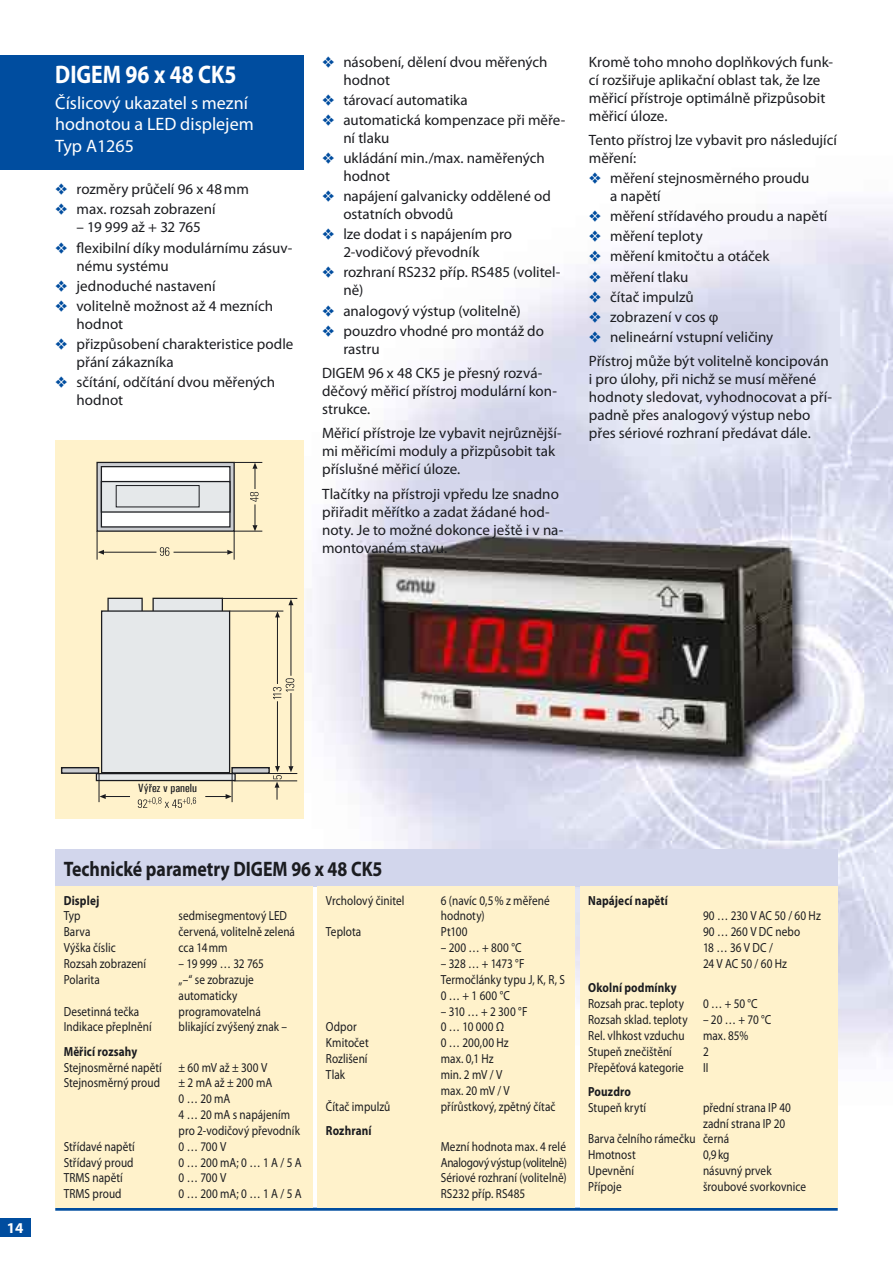
<style>
.page{position:relative;width:893px;height:1263px;background:#fff}
.page>*{position:absolute;margin:0;border:0;box-sizing:border-box;transform-origin:0 0}
.t1{font:700 25.5px "Myriad Pro";color:#fff;scale:.85 1}
.t2{font:700 21px "Myriad Pro";color:#1b1c20;scale:.85 1}
.t3{font:18px/21.6px "Myriad Pro";color:#fff}
.t4{font:15px/18px "Myriad Pro";color:#1b1c20}
.t5{font:700 15px "Myriad Pro";color:#fff}
.t6{font:13.2px/15.9px "Myriad Pro";letter-spacing:.005em;color:#1b1c20;scale:.85 1}
.t7{font:700 13.2px "Myriad Pro";letter-spacing:.01em;color:#1b1c20;scale:.85 1}
.t8{font:13.2px "Myriad Pro";letter-spacing:-.015em;color:#1b1c20;scale:.85 1}
.t9{font:500 condensed 12px "Univers";color:#1b1c20}
.s1{color:#004d9f}
</style>
<div class="page">
<img style="left:0;top:202px;width:893px;height:1035px">
<hr style="left:55px;top:1208px;width:783px;height:3px;background:#004d9f">
<div style="left:0;top:1218px;width:31px;height:18px;background:#004d9f"></div>
<div style="left:55px;top:441px;width:249px;height:378px;background:#fff2cb"></div>
<hr style="left:222px;top:598px;width:75px;height:1px;background:#1b1c20">
<svg style="left:61px;top:597px;width:233px;height:211px"></svg>
<hr style="left:232px;top:773px;width:65px;height:1px;background:#1b1c20">
<hr style="left:234px;top:780px;width:63px;height:1px;background:#1b1c20">
<svg style="left:96px;top:462px;width:166px;height:98px"></svg>
<div style="left:0;top:55px;width:304px;height:115px;background:#004d9f"></div>
<div style="left:55px;top:849px;width:783px;height:37px;background:#d2d6ec"></div>
<div style="left:55px;top:886px;width:258px;height:322px;background:#fff2cb"></div>
<div style="left:317px;top:886px;width:258px;height:322px;background:#fff2cb"></div>
<div style="left:580px;top:886px;width:258px;height:322px;background:#fff2cb"></div>
<h1 class="t1" style="left:55px;top:60px;width:215px">DIGEM 96 x 48 CK5</h1>
<p class="t3" style="left:55px;top:92px;width:200px">Číslicový ukazatel s mezní hodnotou a LED displejem<br>Typ A1265</p>
<p class="t4" style="left:55px;top:180px;width:195px"><span class="s1">❖</span> rozměry průčelí 96 x 48 mm</p>
<p class="t4" style="left:55px;top:201px;width:162px"><span class="s1">❖</span> max. rozsah zobrazení</p>
<p class="t4" style="left:77px;top:219px;width:126px">– 19 999 až + 32 765</p>
<p class="t4" style="left:77px;top:239px;width:217px;text-indent:-21px"><span class="s1">❖</span> flexibilní díky modulárnímu zásuv&shy;nému systému</p>
<p class="t4" style="left:55px;top:277px;width:162px"><span class="s1">❖</span> jednoduché nastavení</p>
<p class="t4" style="left:77px;top:297px;width:198px;text-indent:-21px"><span class="s1">❖</span> volitelně možnost až 4 mezních hodnot</p>
<p class="t4" style="left:77px;top:335px;width:218px;text-indent:-21px"><span class="s1">❖</span> přizpůsobení charakteristice podle přání zákazníka</p>
<p class="t4" style="left:77px;top:373px;width:200px;text-indent:-21px"><span class="s1">❖</span> sčítání, odčítání dvou měřených hodnot</p>
<p class="t4" style="left:343px;top:53px;width:206px;text-indent:-21px"><span class="s1">❖</span> násobení, dělení dvou měřených hodnot</p>
<p class="t4" style="left:322px;top:91px;width:147px"><span class="s1">❖</span> tárovací automatika</p>
<p class="t4" style="left:343px;top:111px;width:224px;text-indent:-21px"><span class="s1">❖</span> automatická kompenzace při měře&shy;ní tlaku</p>
<p class="t4" style="left:343px;top:149px;width:203px;text-indent:-21px"><span class="s1">❖</span> ukládání min./max. naměřených hodnot</p>
<p class="t4" style="left:343px;top:187px;width:209px;text-indent:-21px"><span class="s1">❖</span> napájení galvanicky oddělené od ostatních obvodů</p>
<p class="t4" style="left:343px;top:226px;width:170px;text-indent:-21px"><span class="s1">❖</span> lze dodat i s napájením pro<br>2-vodičový převodník</p>
<p class="t4" style="left:343px;top:264px;width:219px;text-indent:-21px"><span class="s1">❖</span> rozhraní RS232 příp. RS485 (volitel&shy;ně)</p>
<p class="t4" style="left:322px;top:302px;width:200px"><span class="s1">❖</span> analogový výstup (volitelně)</p>
<p class="t4" style="left:343px;top:322px;width:202px;text-indent:-21px"><span class="s1">❖</span> pouzdro vhodné pro montáž do rastru</p>
<p class="t4" style="left:322px;top:364px;width:237px">DIGEM 96 x 48 CK5 je přesný rozvá&shy;děčový měřicí přístroj modulární kon&shy;strukce.</p>
<p class="t4" style="left:322px;top:425px;width:241px">Měřicí přístroje lze vybavit nejrůznější&shy;mi měřicími moduly a přizpůsobit tak příslušné měřicí úloze.</p>
<p class="t4" style="left:322px;top:485px;width:243px">Tlačítky na přístroji vpředu lze snadno přiřadit měřítko a zadat žádané hod&shy;noty. Je to možné dokonce ještě i v na&shy;montovaném stavu.</p>
<p class="t4" style="left:589px;top:53px;width:246px">Kromě toho mnoho doplňkových funk&shy;cí rozšiřuje aplikační oblast tak, že lze měřicí přístroje optimálně přizpůsobit měřicí úloze.</p>
<p class="t4" style="left:589px;top:131px;width:250px">Tento přístroj lze vybavit pro následující měření:</p>
<p class="t4" style="left:610px;top:169px;width:201px;text-indent:-21px"><span class="s1">❖</span> měření stejnosměrného proudu a napětí</p>
<p class="t4" style="left:589px;top:207px;width:240px"><span class="s1">❖</span> měření střídavého proudu a napětí</p>
<p class="t4" style="left:589px;top:228px;width:115px"><span class="s1">❖</span> měření teploty</p>
<p class="t4" style="left:589px;top:248px;width:182px"><span class="s1">❖</span> měření kmitočtu a otáček</p>
<p class="t4" style="left:589px;top:268px;width:101px"><span class="s1">❖</span> měření tlaku</p>
<p class="t4" style="left:589px;top:288px;width:106px"><span class="s1">❖</span> čítač impulzů</p>
<p class="t4" style="left:589px;top:308px;width:131px"><span class="s1">❖</span> zobrazení v cos φ</p>
<p class="t4" style="left:589px;top:325px;width:241px;line-height:24.5px"><span class="s1">❖</span> nelineární vstupní veličiny<br>Přístroj může být volitelně koncipován</p>
<p class="t4" style="left:589px;top:371px;width:245px">i pro úlohy, při nichž se musí měřené hodnoty sledovat, vyhodnocovat a pří&shy;padně přes analogový výstup nebo přes sériové rozhraní předávat dále.</p>
<p class="t5" style="left:7px;top:1220px;width:18px">14</p>
<p class="t9" style="left:138px;top:781px;width:60px">Výřez v panelu</p>
<h2 class="t2" style="left:64px;top:857px;width:376px">Technické parametry DIGEM 96 x 48 CK5</h2>
<p class="t7" style="left:64px;top:893px;width:43px">Displej</p>
<p class="t6" style="left:64px;top:908px;width:21px">Typ</p>
<p class="t6" style="left:179px;top:908px;width:129px">sedmisegmentový LED</p>
<p class="t6" style="left:64px;top:924px;width:33px">Barva</p>
<p class="t6" style="left:179px;top:924px;width:139px">červená, volitelně zelená</p>
<p class="t6" style="left:64px;top:940px;width:63px">Výška číslic</p>
<p class="t6" style="left:179px;top:940px;width:59px">cca 14 mm</p>
<p class="t6" style="left:64px;top:956px;width:98px">Rozsah zobrazení</p>
<p class="t8" style="left:179px;top:956px;width:102px">– 19 999 … 32 765</p>
<p class="t6" style="left:64px;top:972px;width:44px">Polarita</p>
<p class="t6" style="left:179px;top:972px;width:90px">„–“ se zobrazuje automaticky</p>
<p class="t6" style="left:64px;top:1003px;width:90px">Desetinná tečka</p>
<p class="t6" style="left:179px;top:1003px;width:98px">programovatelná</p>
<p class="t6" style="left:64px;top:1019px;width:105px">Indikace přeplnění</p>
<p class="t6" style="left:179px;top:1019px;width:129px">blikající zvýšený znak –</p>
<p class="t7" style="left:64px;top:1044px;width:88px">Měřicí rozsahy</p>
<p class="t6" style="left:64px;top:1059px;width:117px">Stejnosměrné napětí</p>
<p class="t6" style="left:179px;top:1059px;width:106px">± 60 mV až ± 300 V</p>
<p class="t6" style="left:64px;top:1075px;width:115px">Stejnosměrný proud</p>
<p class="t6" style="left:179px;top:1075px;width:144px">± 2 mA až ± 200 mA<br>0 … 20 mA<br>4 … 20 mA s napájením pro 2-vodičový převodník</p>
<p class="t6" style="left:64px;top:1139px;width:85px">Střídavé napětí</p>
<p class="t6" style="left:179px;top:1139px;width:58px">0 … 700 V</p>
<p class="t6" style="left:64px;top:1154px;width:84px">Střídavý proud</p>
<p class="t6" style="left:179px;top:1154px;width:146px">0 … 200 mA; 0 … 1 A / 5 A</p>
<p class="t6" style="left:64px;top:1170px;width:71px">TRMS napětí</p>
<p class="t6" style="left:179px;top:1170px;width:58px">0 … 700 V</p>
<p class="t6" style="left:64px;top:1186px;width:70px">TRMS proud</p>
<p class="t6" style="left:179px;top:1186px;width:146px">0 … 200 mA; 0 … 1 A / 5 A</p>
<p class="t6" style="left:326px;top:892px;width:94px">Vrcholový činitel</p>
<p class="t6" style="left:441px;top:892px;width:130px">6 (navíc 0,5 % z měřené hodnoty)</p>
<p class="t6" style="left:326px;top:924px;width:43px">Teplota</p>
<p class="t6" style="left:441px;top:924px;width:33px">Pt100</p>
<p class="t6" style="left:441px;top:940px;width:96px">– 200 … + 800 °C</p>
<p class="t6" style="left:441px;top:956px;width:147px">– 328 … + 1473 °F<br>Termočlánky typu J, K, R, S<br>0 … + 1 600 °C</p>
<p class="t6" style="left:441px;top:1003px;width:103px">– 310 … + 2 300 °F</p>
<p class="t6" style="left:326px;top:1019px;width:38px">Odpor</p>
<p class="t6" style="left:441px;top:1019px;width:76px">0 … 10 000 Ω</p>
<p class="t6" style="left:326px;top:1035px;width:52px">Kmitočet</p>
<p class="t6" style="left:441px;top:1035px;width:81px">0 … 200,00 Hz</p>
<p class="t6" style="left:326px;top:1051px;width:50px">Rozlišení</p>
<p class="t6" style="left:441px;top:1051px;width:64px">max. 0,1 Hz</p>
<p class="t6" style="left:326px;top:1067px;width:24px">Tlak</p>
<p class="t6" style="left:441px;top:1067px;width:83px">min. 2 mV / V max. 20 mV / V</p>
<p class="t6" style="left:326px;top:1098px;width:77px">Čítač impulzů</p>
<p class="t6" style="left:441px;top:1098px;width:137px">přírůstkový, zpětný čítač</p>
<p class="t7" style="left:326px;top:1123px;width:55px">Rozhraní</p>
<p class="t6" style="left:441px;top:1139px;width:150px;text-align:justify">Mezní hodnota max. 4 relé Analogový výstup (volitelně)<br>Sériové rozhraní (volitelně)<br>RS232 příp. RS485</p>
<p class="t7" style="left:588px;top:893px;width:95px">Napájecí napětí</p>
<p class="t6" style="left:703px;top:908px;width:140px">90 … 230 V AC 50 / 60 Hz<br>90 … 260 V DC nebo<br>18 … 36 V DC /<br>24 V AC 50 / 60 Hz</p>
<p class="t7" style="left:588px;top:980px;width:106px">Okolní podmínky</p>
<p class="t6" style="left:588px;top:996px;width:114px">Rozsah prac. teploty</p>
<p class="t6" style="left:588px;top:996px;width:217px;text-indent:115px">0 … + 50 °C<br>Rozsah sklad. teploty – 20 … + 70 °C<br>Rel. vlhkost vzduchu</p>
<p class="t6" style="left:703px;top:1028px;width:55px">max. 85%</p>
<p class="t6" style="left:588px;top:1043px;width:100px">Stupeň znečištění</p>
<p class="t6" style="left:703px;top:1043px;width:8px">2</p>
<p class="t6" style="left:588px;top:1059px;width:114px">Přepěťová kategorie</p>
<p class="t6" style="left:703px;top:1059px;width:8px">II</p>
<p class="t7" style="left:588px;top:1084px;width:52px">Pouzdro</p>
<p class="t6" style="left:588px;top:1099px;width:70px">Stupeň krytí</p>
<p class="t6" style="left:703px;top:1099px;width:105px">přední strana IP 40</p>
<p class="t6" style="left:703px;top:1115px;width:98px">zadní strana IP 20</p>
<p class="t6" style="left:588px;top:1131px;width:167px">Barva čelního rámečku černá</p>
<p class="t6" style="left:588px;top:1147px;width:57px">Hmotnost</p>
<p class="t6" style="left:703px;top:1147px;width:33px">0,9 kg</p>
<p class="t6" style="left:588px;top:1163px;width:55px">Upevnění</p>
<p class="t6" style="left:703px;top:1163px;width:82px">násuvný prvek</p>
<p class="t6" style="left:588px;top:1179px;width:41px">Přípoje</p>
<p class="t6" style="left:703px;top:1179px;width:123px">šroubové svorkovnice</p>
</div>
